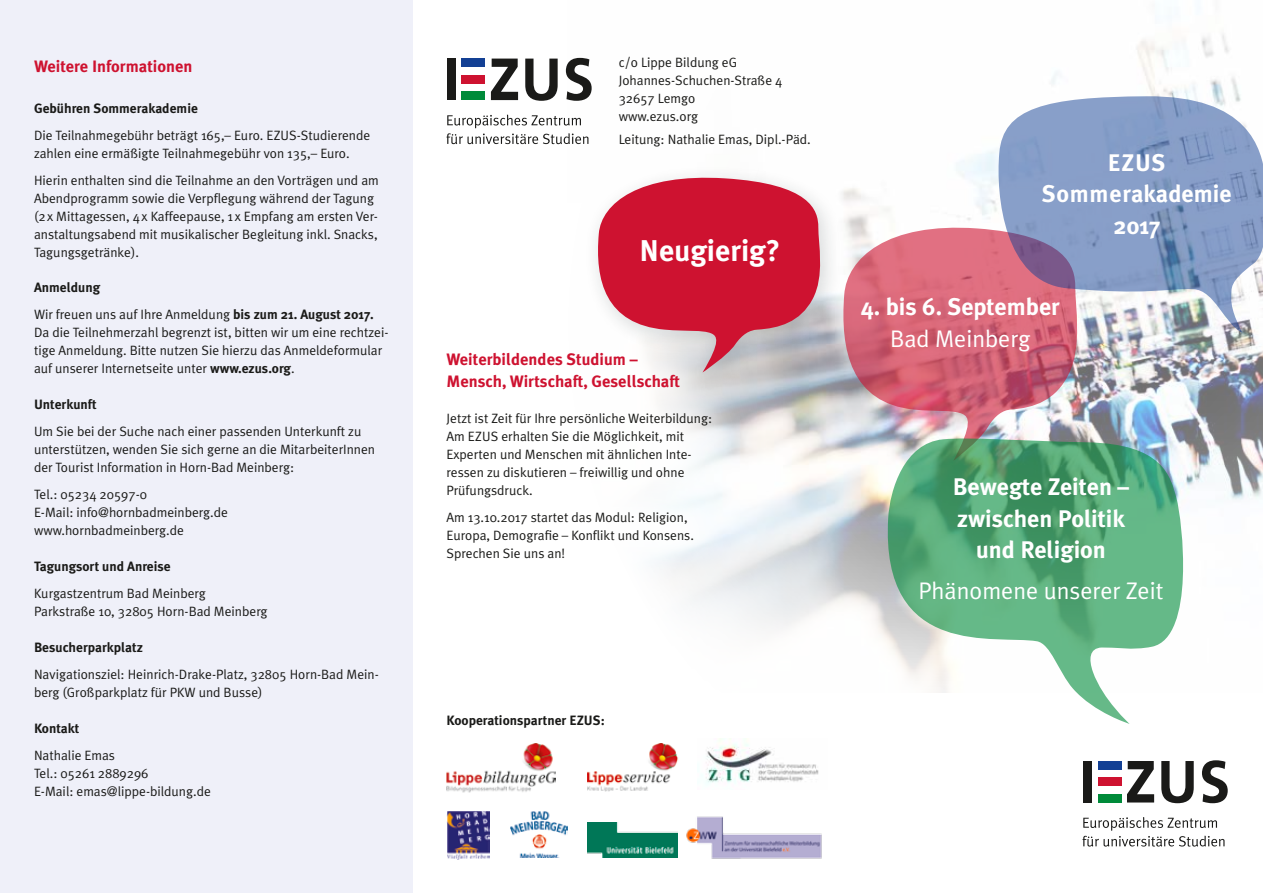
<style>
.page{position:relative;width:1263px;height:893px;background:#fff}
.page>*{position:absolute;margin:0;border:0;box-sizing:border-box;transform-origin:0 0}
.t1{font:700 30px "Meta Plus";color:#fff}
.t2{font:700 24px/31.5px "Meta Plus";color:#fff;text-align:center}
.t3{font:24px "Meta Plus Normal";color:#fff}
.t4{font:700 16.5px/22.5px "Meta Plus";color:#ce1230}
.t5{font:13.5px/18px "Meta Plus Normal";color:#1a1a18}
.t6{font:700 13.5px "Meta Plus";color:#1a1a18}
.s1{font-family:"Meta Plus";font-weight:700}
</style>
<div class="page">
<div style="left:0;top:0;width:412px;height:893px;background:#eff0f9"></div>
<img style="left:578px;top:34px;width:685px;height:603px">
<img style="left:510px;top:811px;width:57px;height:46px">
<img style="left:706px;top:739px;width:113px;height:45px">
<img style="left:447px;top:811px;width:43px;height:48px">
<img style="left:447px;top:743px;width:108px;height:50px">
<img style="left:587px;top:743px;width:92px;height:49px">
<svg style="left:1082px;top:817px;width:142px;height:30px"></svg>
<div style="left:1083px;top:761px;width:8px;height:41px;background:#1a1a18"></div>
<svg style="left:1127px;top:761px;width:27px;height:41px"></svg>
<svg style="left:1202px;top:760px;width:26px;height:43px"></svg>
<svg style="left:1161px;top:761px;width:33px;height:42px"></svg>
<div style="left:1097px;top:761px;width:24px;height:8px;background:#134094"></div>
<div style="left:1097px;top:778px;width:24px;height:8px;background:#ce1230"></div>
<div style="left:1097px;top:794px;width:24px;height:8px;background:#008b3a"></div>
<svg style="left:842px;top:226px;width:237px;height:235px"></svg>
<svg style="left:995px;top:96px;width:268px;height:237px;fill:#889ec8"></svg>
<svg style="left:883px;top:437px;width:307px;height:287px"></svg>
<div style="left:416px;top:321px;width:325px;height:270px;background:#fff"></div>
<svg style="left:446px;top:115px;width:142px;height:29px"></svg>
<div style="left:447px;top:59px;width:8px;height:41px;background:#1a1a18"></div>
<svg style="left:491px;top:59px;width:27px;height:41px"></svg>
<svg style="left:566px;top:58px;width:26px;height:43px"></svg>
<svg style="left:525px;top:59px;width:33px;height:42px"></svg>
<div style="left:461px;top:59px;width:24px;height:8px;background:#134094"></div>
<div style="left:461px;top:75px;width:24px;height:8px;background:#ce1230"></div>
<div style="left:461px;top:92px;width:24px;height:8px;background:#008b3a"></div>
<div style="left:583px;top:164px;width:260px;height:231px;background:#1a2528;opacity:.15"></div>
<svg style="left:595px;top:173px;width:230px;height:199px;fill:#ce1230"></svg>
<img style="left:587px;top:822px;width:90px;height:35px">
<img style="left:686px;top:816px;width:136px;height:43px">
<p class="t4" style="left:34px;top:55px;width:160px">Weitere Informationen</p>
<p class="t6" style="left:34px;top:100px;width:165px">Gebühren Sommerakademie</p>
<p class="t5" style="left:34px;top:126px;width:338px">Die Teilnahmegebühr beträgt 165,– Euro. EZUS-Studierende zahlen eine ermäßigte Teilnahmegebühr von 135,– Euro.</p>
<p class="t5" style="left:34px;top:171px;width:346px">Hierin enthalten sind die Teilnahme an den Vorträgen und am Abendprogramm sowie die Verpflegung während der Tagung (2x Mittagessen, 4x Kaffeepause, 1 x Empfang am ersten Ver&shy;anstaltungsabend mit musikalischer Begleitung inkl. Snacks, Tagungsgetränke).</p>
<p class="t6" style="left:34px;top:280px;width:68px">Anmeldung</p>
<p class="t5" style="left:34px;top:306px;width:356px">Wir freuen uns auf Ihre Anmeldung <span class="s1">bis zum 21. August 2017.<br></span>Da die Teilnehmerzahl begrenzt ist, bitten wir um eine rechtzei&shy;tige Anmeldung. Bitte nutzen Sie hierzu das Anmeldeformular auf unserer Internetseite unter <span class="s1">www.ezus.org</span>.</p>
<p class="t6" style="left:34px;top:397px;width:64px">Unterkunft</p>
<p class="t5" style="left:34px;top:423px;width:343px">Um Sie bei der Suche nach einer passenden Unterkunft zu unterstützen, wenden Sie sich gerne an die MitarbeiterInnen der Tourist Information in Horn-Bad Meinberg:</p>
<p class="t5" style="left:34px;top:486px;width:196px">Tel.: 05234 20597-0<br>E-Mail: info@hornbadmeinberg.de www.hornbadmeinberg.de</p>
<p class="t6" style="left:34px;top:559px;width:138px">Tagungsort und Anreise</p>
<p class="t5" style="left:34px;top:585px;width:235px">Kurgastzentrum Bad Meinberg<br>Parkstraße 10, 32805 Horn-Bad Meinberg</p>
<p class="t6" style="left:34px;top:640px;width:110px">Besucherparkplatz</p>
<p class="t5" style="left:34px;top:666px;width:346px">Navigationsziel: Heinrich-Drake-Platz, 32805 Horn-Bad Mein&shy;berg (Großparkplatz für PKW und Busse)</p>
<p class="t6" style="left:34px;top:721px;width:47px">Kontakt</p>
<p class="t5" style="left:34px;top:747px;width:178px">Nathalie Emas<br>Tel.: 05261 2889296<br>E-Mail: emas@lippe-bildung.de</p>
<p class="t5" style="left:619px;top:54px;width:165px">c/o Lippe Bildung eG<br>Johannes-Schuchen-Straße 4<br>32657 Lemgo<br>www.ezus.org</p>
<p class="t5" style="left:619px;top:130px;width:194px">Leitung: Nathalie Emas, Dipl.-Päd.</p>
<h1 class="t1" style="left:639px;top:233px;width:142px">Neugierig?</h1>
<p class="t4" style="left:446px;top:347px;width:235px">Weiterbildendes Studium –<br>Mensch, Wirtschaft, Gesellschaft</p>
<p class="t5" style="left:446px;top:409px;width:267px">Jetzt ist Zeit für Ihre persönliche Weiterbildung:<br>Am EZUS erhalten Sie die Möglichkeit, mit Experten und Menschen mit ähnlichen Inte&shy;ressen zu diskutieren – freiwillig und ohne Prüfungsdruck.</p>
<p class="t5" style="left:446px;top:508px;width:249px">Am 13.10.2017 startet das Modul: Religion,<br>Europa, Demografie – Konflikt und Konsens.<br>Sprechen Sie uns an!</p>
<p class="t6" style="left:446px;top:712px;width:160px">Kooperationspartner EZUS:</p>
<h2 class="t2" style="left:1042px;top:147px;width:191px">EZUS<br>Sommerakademie<br>2017</h2>
<h2 class="t2" style="left:861px;top:291px;width:200px">4. bis 6. September</h2>
<h2 class="t3" style="left:890px;top:324px;width:142px">Bad Meinberg</h2>
<h2 class="t2" style="left:953px;top:471px;width:178px">Bewegte Zeiten – zwischen Politik und Religion</h2>
<h2 class="t3" style="left:918px;top:576px;width:246px">Phänomene unserer Zeit</h2>
</div>
